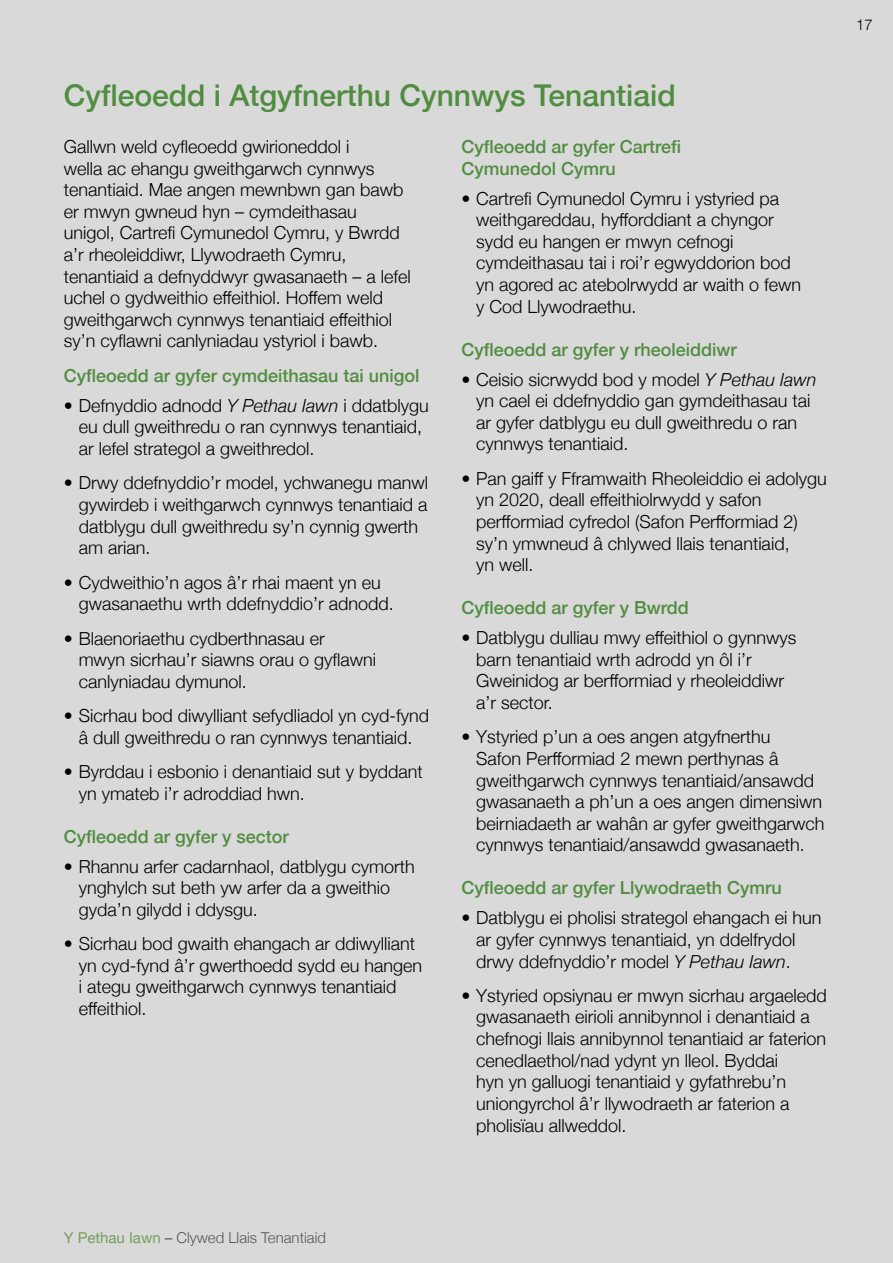
<style>
.page{position:relative;width:893px;height:1263px;background:#d9d9d9}
.page>*{position:absolute;margin:0;border:0;box-sizing:border-box;transform-origin:0 0}
.Main_header_green{font:500 30px "Helvetica Neue";color:#518d41}
.Body_copy{font:300 18px/21.6px "Helvetica Neue";color:#000}
.Body_copy_medium_gre{font:500 18px/21.6px "Helvetica Neue";color:#518d41}
.t1{font:300 15px "Helvetica Neue";color:#585857}
.t2{font:300 15px "Helvetica Neue";color:#000}
.s1{font-style:italic}
.s2{font-weight:400;color:#759f5c}
.s3{font-weight:400;color:#6d437b}
</style>
<div class="page">
<p class="Main_header_green" style="left:64px;top:71px;width:613px">Cyfleoedd i Atgyfnerthu Cynnwys Tenantiaid</p>
<p class="Body_copy" style="left:64px;top:134px;width:349px">Gallwn weld cyfleoedd gwirioneddol i<br>wella ac ehangu gweithgarwch cynnwys tenantiaid. Mae angen mewnbwn gan bawb er mwyn gwneud hyn – cymdeithasau unigol, Cartrefi Cymunedol Cymru, y Bwrdd a’r rheoleiddiwr, Llywodraeth Cymru, tenantiaid a defnyddwyr gwasanaeth – a lefel uchel o gydweithio effeithiol. Hoffem weld gweithgarwch cynnwys tenantiaid effeithiol sy’n cyflawni canlyniadau ystyriol i bawb.</p>
<p class="Body_copy_medium_gre" style="left:64px;top:363px;width:357px">Cyfleoedd ar gyfer cymdeithasau tai unigol</p>
<p class="Body_copy" style="left:79px;top:393px;width:352px;text-indent:-15px">• Defnyddio adnodd <span class="s1">Y Pethau Iawn</span> i ddatblygu eu dull gweithredu o ran cynnwys tenantiaid, ar lefel strategol a gweithredol.</p>
<p class="Body_copy" style="left:79px;top:471px;width:351px;text-indent:-15px">• Drwy ddefnyddio’r model, ychwanegu manwl gywirdeb i weithgarwch cynnwys tenantiaid a datblygu dull gweithredu sy’n cynnig gwerth am arian.</p>
<p class="Body_copy" style="left:79px;top:570px;width:317px;text-indent:-15px">• Cydweithio’n agos â’r rhai maent yn eu gwasanaethu wrth ddefnyddio’r adnodd.</p>
<p class="Body_copy" style="left:79px;top:626px;width:299px;text-indent:-15px">• Blaenoriaethu cydberthnasau er<br>mwyn sicrhau’r siawns orau o gyflawni canlyniadau dymunol.</p>
<p class="Body_copy" style="left:64px;top:703px;width:367px;text-align:center">• Sicrhau bod diwylliant sefydliadol yn cyd-fynd â dull gweithredu o ran cynnwys tenantiaid.</p>
<p class="Body_copy" style="left:79px;top:759px;width:346px;text-indent:-15px">• Byrddau i esbonio i denantiaid sut y byddant yn ymateb i’r adroddiad hwn.</p>
<p class="Body_copy_medium_gre" style="left:64px;top:824px;width:227px">Cyfleoedd ar gyfer y sector</p>
<p class="Body_copy" style="left:79px;top:854px;width:338px;text-indent:-15px">• Rhannu arfer cadarnhaol, datblygu cymorth ynghylch sut beth yw arfer da a gweithio gyda’n gilydd i ddysgu.</p>
<p class="Body_copy" style="left:79px;top:932px;width:345px;text-indent:-15px">• Sicrhau bod gwaith ehangach ar ddiwylliant yn cyd-fynd â’r gwerthoedd sydd eu hangen i ategu gweithgarwch cynnwys tenantiaid effeithiol.</p>
<p class="Body_copy_medium_gre" style="left:461px;top:134px;width:221px">Cyfleoedd ar gyfer Cartrefi<br>Cymunedol Cymru</p>
<p class="Body_copy" style="left:476px;top:186px;width:326px;text-indent:-15px">• Cartrefi Cymunedol Cymru i ystyried pa weithgareddau, hyfforddiant a chyngor sydd eu hangen er mwyn cefnogi cymdeithasau tai i roi’r egwyddorion bod yn agored ac atebolrwydd ar waith o fewn y Cod Llywodraethu.</p>
<p class="Body_copy_medium_gre" style="left:461px;top:337px;width:277px">Cyfleoedd ar gyfer y rheoleiddiwr</p>
<p class="Body_copy" style="left:476px;top:367px;width:342px;text-indent:-15px">• Ceisio sicrwydd bod y model <span class="s1">Y Pethau Iawn </span>yn cael ei ddefnyddio gan gymdeithasau tai ar gyfer datblygu eu dull gweithredu o ran cynnwys tenantiaid.</p>
<p class="Body_copy" style="left:476px;top:466px;width:352px;text-indent:-15px">• Pan gaiff y Fframwaith Rheoleiddio ei adolygu yn 2020, deall effeithiolrwydd y safon perfformiad cyfredol (Safon Perfformiad 2) sy’n ymwneud â chlywed llais tenantiaid,<br>yn well.</p>
<p class="Body_copy_medium_gre" style="left:461px;top:595px;width:229px">Cyfleoedd ar gyfer y Bwrdd</p>
<p class="Body_copy" style="left:476px;top:626px;width:322px;text-indent:-15px">• Datblygu dulliau mwy effeithiol o gynnwys barn tenantiaid wrth adrodd yn ôl i’r Gweinidog ar berfformiad y rheoleiddiwr a’r sector.</p>
<p class="Body_copy" style="left:476px;top:725px;width:350px;text-indent:-15px">• Ystyried p’un a oes angen atgyfnerthu<br>Safon Perfformiad 2 mewn perthynas â gweithgarwch cynnwys tenantiaid/ansawdd gwasanaeth a ph’un a oes angen dimensiwn beirniadaeth ar wahân ar gyfer gweithgarwch cynnwys tenantiaid/ansawdd gwasanaeth.</p>
<p class="Body_copy_medium_gre" style="left:461px;top:875px;width:322px">Cyfleoedd ar gyfer Llywodraeth Cymru</p>
<p class="Body_copy" style="left:476px;top:906px;width:347px;text-indent:-15px">• Datblygu ei pholisi strategol ehangach ei hun ar gyfer cynnwys tenantiaid, yn ddelfrydol drwy ddefnyddio’r model <span class="s1">Y Pethau Iawn</span>.</p>
<p class="Body_copy" style="left:476px;top:983px;width:352px;text-indent:-15px">• Ystyried opsiynau er mwyn sicrhau argaeledd gwasanaeth eirioli annibynnol i denantiaid a chefnogi llais annibynnol tenantiaid ar faterion cenedlaethol/nad ydynt yn lleol. Byddai<br>hyn yn galluogi tenantiaid y gyfathrebu’n uniongyrchol â’r llywodraeth ar faterion a pholisïau allweddol.</p>
<p class="t2" style="left:856px;top:13px;width:18px">17</p>
<p class="t1" style="left:64px;top:1226px;width:264px"><span class="s2">Y Pethau Iawn</span> <span class="s3">–</span> Clywed Llais Tenantiaid</p>
</div>
